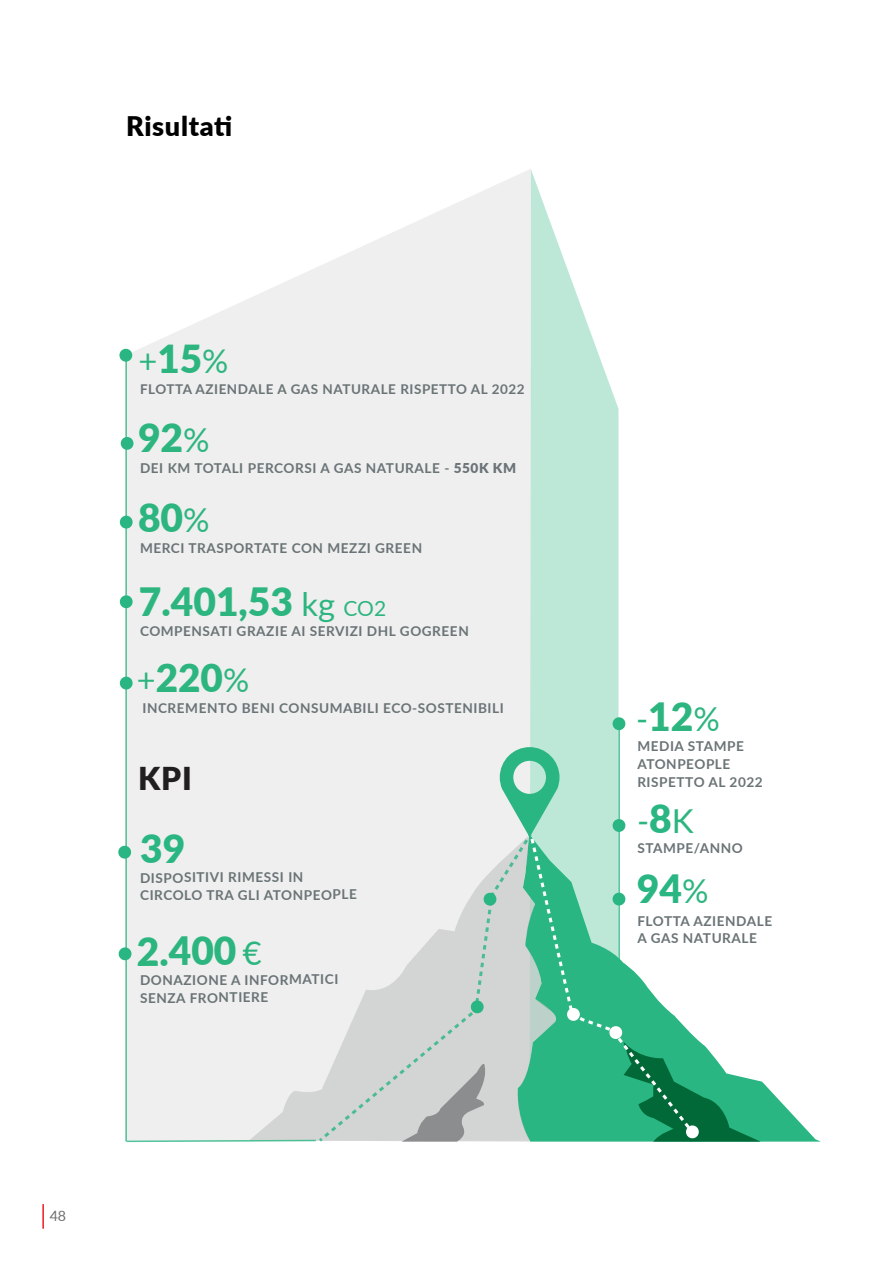
<style>
.page{position:relative;width:893px;height:1263px;background:#fff}
.page>*{position:absolute;margin:0;border:0;box-sizing:border-box;transform-origin:0 0}
.t1{font:900 39px "Lato";color:#2db580}
.t2{font:900 39px "Lato";color:#2ab682}
.t3{font:900 38.7px "Lato";color:#2db580}
.t4{font:32.7px "Lato";color:#2db580}
.t5{font:900 31.5px "Lato";color:#211e1f}
.t6{font:900 27px "Lato";letter-spacing:.025em;color:#000}
.t7{font:14.25px "Lato";color:#6d6e70}
.t8{font:700 13.65px/17.7px "Lato";letter-spacing:.04em;color:#6a7376}
.t9{font:700 13.5px "Lato";letter-spacing:.04em;color:#6a7376}
.s1{font-weight:900;font-size:38.7px}
.s2{font-weight:400;font-size:33px}
.s3{font-weight:900}
.s4{font-weight:400;font-size:32.7px}
.s5{font-weight:400;font-size:21px}
.s6{font-weight:900;font-size:39px;color:#2ab682}
.s7{font-size:33px}
.s8{font-weight:400;font-size:33px;color:#2db580}
</style>
<div class="page">
<svg style="left:531px;top:170px;width:88px;height:664px;fill:#bde8d8"></svg>
<svg style="left:125px;top:169px;width:406px;height:966px;background:#f0f0f0"></svg>
<svg style="left:559px;top:834px;width:261px;height:307px"></svg>
<svg style="left:249px;top:836px;width:70px;height:299px;background:#ebeceb"></svg>
<svg style="left:500px;top:747px;width:59px;height:89px;background:#81d1b3"></svg>
<svg style="left:319px;top:836px;width:209px;height:305px;background:#d7dbd9"></svg>
<svg style="left:528px;top:835px;width:173px;height:307px"></svg>
<div style="left:567px;top:1008px;width:13px;height:13px;border:8px solid #fff;border-radius:50%"></div>
<div style="left:609px;top:1026px;width:13px;height:13px;border:8px solid #fff;border-radius:50%"></div>
<svg style="left:624px;top:1042px;width:137px;height:99px;background:#37a579"></svg>
<div style="left:686px;top:1125px;width:13px;height:13px;border:8px solid #fff;border-radius:50%"></div>
<div style="left:619px;top:911px;width:7px;height:7px;border:2px solid #fff;border-radius:50%"></div>
<div style="left:484px;top:893px;width:12px;height:12px;border:8px solid #2ab682;border-radius:50%"></div>
<div style="left:471px;top:1000px;width:13px;height:13px;border:8px solid #2ab682;border-radius:50%"></div>
<hr style="left:618px;top:721px;width:2px;height:244px;background:#2ab682">
<hr style="left:125px;top:354px;width:2px;height:787px;background:#2ab682">
<svg style="left:127px;top:1135px;width:199px;height:7px"></svg>
<div style="left:613px;top:717px;width:12px;height:13px;border:8px solid #2ab682;border-radius:50%"></div>
<div style="left:613px;top:819px;width:12px;height:13px;border:8px solid #2ab682;border-radius:50%"></div>
<div style="left:613px;top:893px;width:12px;height:12px;border:8px solid #2ab682;border-radius:50%"></div>
<div style="left:118px;top:846px;width:13px;height:13px;border:8px solid #2ab682;border-radius:50%"></div>
<div style="left:119px;top:947px;width:12px;height:13px;border:8px solid #2ab682;border-radius:50%"></div>
<div style="left:119px;top:349px;width:13px;height:13px;border:8px solid #2ab682;border-radius:50%"></div>
<div style="left:121px;top:437px;width:12px;height:13px;border:8px solid #2ab682;border-radius:50%"></div>
<div style="left:120px;top:516px;width:13px;height:12px;border:8px solid #2ab682;border-radius:50%"></div>
<div style="left:120px;top:595px;width:13px;height:13px;border:8px solid #2ab682;border-radius:50%"></div>
<div style="left:120px;top:677px;width:13px;height:12px;border:8px solid #2ab682;border-radius:50%"></div>
<hr style="left:42px;top:1204px;width:2px;height:25px;background:#ec1c24">
<h3 class="t6" style="left:126px;top:106px;width:108px">Risultati</h3>
<h3 class="t4" style="left:138px;top:338px;width:91px">+<span class="s1">15</span>%</h3>
<p class="t9" style="left:140px;top:379px;width:386px">FLOTTA AZIENDALE A GAS NATURALE RISPETTO AL 2022</p>
<h1 class="t1" style="left:138px;top:408px;width:73px">92<span class="s2">%</span></h1>
<p class="t8" style="left:140px;top:459px;width:378px">DEI KM TOTALI PERCORSI A GAS NATURALE - <span class="s3">550K KM</span></p>
<h1 class="t1" style="left:138px;top:488px;width:73px">80<span class="s2">%</span></h1>
<p class="t8" style="left:140px;top:538px;width:284px">MERCI TRASPORTATE CON MEZZI GREEN</p>
<h1 class="t1" style="left:139px;top:572px;width:249px">7.401,53 <span class="s4">kg</span> <span class="s5">CO2</span></h1>
<p class="t8" style="left:140px;top:621px;width:330px">COMPENSATI GRAZIE AI SERVIZI DHL GOGREEN</p>
<h2 class="t3" style="left:137px;top:649px;width:114px"><span class="s4">+</span>220<span class="s4">%</span></h2>
<p class="t8" style="left:142px;top:698px;width:363px">INCREMENTO BENI CONSUMABILI ECO-SOSTENIBILI</p>
<h3 class="t5" style="left:138px;top:755px;width:55px">KPI</h3>
<h1 class="t2" style="left:140px;top:819px;width:47px">39</h1>
<p class="t8" style="left:140px;top:868px;width:218px">DISPOSITIVI RIMESSI IN<br>CIRCOLO TRA GLI ATONPEOPLE</p>
<h1 class="t1" style="left:137px;top:922px;width:127px">2.400 <span class="s4">€</span></h1>
<p class="t8" style="left:140px;top:970px;width:200px">DONAZIONE A INFORMATICI<br>SENZA FRONTIERE</p>
<p class="t7" style="left:50px;top:1205px;width:18px">48</p>
<h1 class="t1" style="left:636px;top:688px;width:85px"><span class="s4">-</span>12<span class="s2">%</span></h1>
<p class="t8" style="left:637px;top:737px;width:127px">MEDIA STAMPE<br>ATONPEOPLE<br>RISPETTO AL 2022</p>
<h3 class="t4" style="left:637px;top:798px;width:58px">-<span class="s6">8</span><span class="s7">K</span></h3>
<p class="t8" style="left:637px;top:839px;width:107px">STAMPE/ANNO</p>
<h1 class="t2" style="left:637px;top:860px;width:73px">94<span class="s8">%</span></h1>
<p class="t8" style="left:637px;top:911px;width:136px">FLOTTA AZIENDALE<br>A GAS NATURALE</p>
</div>
